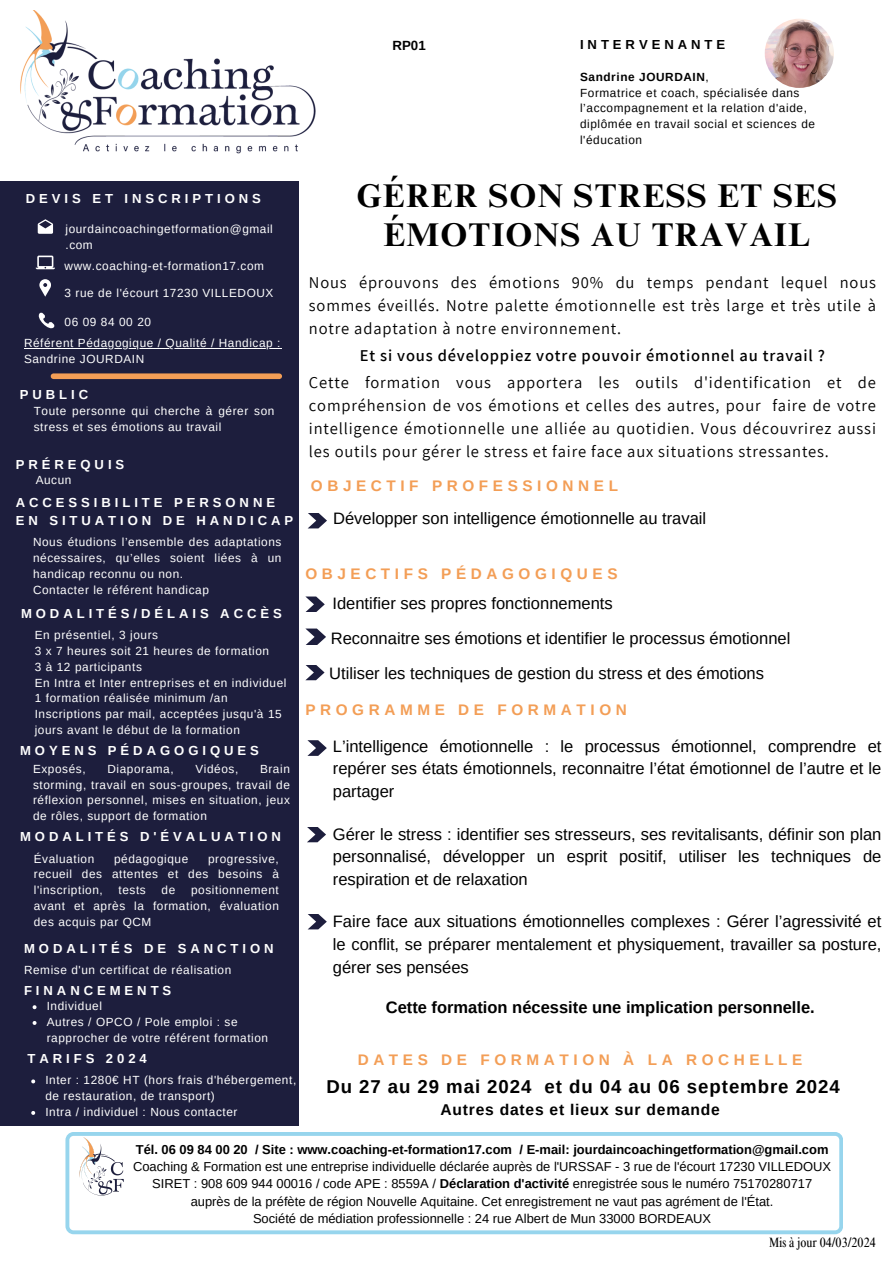
<style>
.page{position:relative;width:894px;height:1264px;background:#fff}
.page>*{position:absolute;margin:0;border:0;box-sizing:border-box;transform-origin:0 0}
.t1{font:700 32.85px/39.3px "Times NRMT Pro";letter-spacing:.035em;color:#000;text-align:center}
.t2{font:700 18.6px "Arimo";letter-spacing:.05em;color:#000}
.t3{font:16.5px/22.5px "Arimo";color:#000;text-align:justify}
.t4{font:16.5px/23px "Assistant";letter-spacing:.05em;color:#000;text-align:justify}
.t5{font:600 16.5px "Assistant";letter-spacing:.05em;color:#000}
.t6{font:700 16.5px "Arimo";color:#000}
.t7{font:700 15.6px "Arimo";letter-spacing:.05em;color:#000}
.t8{font:700 15.3px "Arimo";letter-spacing:.3em;color:#f39e56}
.t9{font:condensed 13.5px "Times NRMT Pro";color:#000}
.t10{font:700 13.35px "Arimo";color:#000}
.t11{font:700 13.05px/18.6px "Arimo";letter-spacing:.3em;color:#fff}
.t12{font:700 13.05px "Arimo";letter-spacing:.3em;color:#000}
.t13{font:12.9px "Arimo";color:#000}
.t14{font:700 12.9px "Arimo";color:#000}
.t15{font:11.85px/15.8px "Arimo";letter-spacing:.05em;color:#fff}
.t16{font:11.85px/15.8px "Arimo";letter-spacing:.05em;color:#000}
.t17{font:700 11.85px "Arimo";letter-spacing:.05em;color:#000}
.s1{font-weight:400}
.s2{font-weight:700}
</style>
<div class="page">
<img style="left:764px;top:19px;width:69px;height:69px;border-radius:50%">
<svg style="left:307px;top:740px;width:20px;height:16px"></svg>
<svg style="left:307px;top:827px;width:19px;height:15px"></svg>
<svg style="left:308px;top:914px;width:19px;height:15px"></svg>
<svg style="left:305px;top:596px;width:19px;height:16px"></svg>
<svg style="left:305px;top:628px;width:21px;height:17px"></svg>
<svg style="left:305px;top:665px;width:19px;height:15px"></svg>
<svg style="left:308px;top:513px;width:19px;height:15px"></svg>
<img style="left:20px;top:11px;width:296px;height:143px">
<svg style="left:65px;top:1132px;width:777px;height:102px"></svg>
<img style="left:73px;top:1132px;width:60px;height:70px">
<div style="left:0;top:181px;width:299px;height:944px;background:#1d1e3d"></div>
<svg style="left:39px;top:279px;width:12px;height:18px"></svg>
<svg style="left:36px;top:255px;width:19px;height:14px"></svg>
<svg style="left:38px;top:219px;width:15px;height:15px"></svg>
<svg style="left:38px;top:312px;width:16px;height:17px"></svg>
<div style="left:53px;top:373px;width:226px;height:6px;background:#f39e56"></div>
<svg style="left:33px;top:1005px;width:4px;height:4px"></svg>
<svg style="left:33px;top:1021px;width:4px;height:3px"></svg>
<svg style="left:31px;top:1079px;width:4px;height:4px"></svg>
<svg style="left:31px;top:1111px;width:4px;height:3px"></svg>
<hr style="left:24px;top:348px;width:257px;height:1px;background:#fff">
<p class="t10" style="left:392px;top:38px;width:35px">RP01</p>
<p class="t12" style="left:580px;top:37px;width:147px">INTERVENANTE</p>
<h6 class="t17" style="left:580px;top:70px;width:130px">Sandrine JOURDAIN<span class="s1">,</span></h6>
<p class="t16" style="left:580px;top:85px;width:236px">Formatrice et coach, spécialisée dans l’accompagnement et la relation d'aide, diplômée en travail social et sciences de l'éducation</p>
<p class="t11" style="left:26px;top:189px;width:236px">DEVIS ET INSCRIPTIONS</p>
<p class="t15" style="left:65px;top:221px;width:209px">jourdaincoachingetformation@gmail .com</p>
<p class="t15" style="left:65px;top:258px;width:201px">www.coaching-et-formation17.com</p>
<h6 class="t15" style="left:65px;top:285px;width:210px">3 rue de l'écourt 17230 VILLEDOUX</h6>
<p class="t15" style="left:65px;top:314px;width:88px">06 09 84 00 20</p>
<h3 class="t15" style="left:24px;top:335px;width:258px">Référent Pédagogique / Qualité / Handicap :<br>Sandrine JOURDAIN</h3>
<h6 class="t11" style="left:20px;top:385px;width:70px">PUBLIC</h6>
<h2 class="t15" style="left:34px;top:403px;width:242px">Toute personne qui cherche à gérer son stress et ses émotions au travail</h2>
<h3 class="t11" style="left:16px;top:455px;width:110px">PRÉREQUIS</h3>
<h6 class="t15" style="left:36px;top:472px;width:37px">Aucun</h6>
<h5 class="t11" style="left:16px;top:493px;width:279px">ACCESSIBILITE PERSONNE<br>EN SITUATION DE HANDICAP</h5>
<h5 class="t15" style="left:33px;top:534px;width:250px;text-align:justify">Nous étudions l’ensemble des adaptations nécessaires, qu’elles soient liées à un handicap reconnu ou non.</h5>
<p class="t15" style="left:33px;top:581px;width:177px">Contacter le référent handicap</p>
<p class="t11" style="left:21px;top:604px;width:262px">MODALITÉS/DÉLAIS ACCÈS</p>
<h6 class="t15" style="left:35px;top:627px;width:125px">En présentiel, 3 jours</h6>
<h6 class="t15" style="left:35px;top:643px;width:236px">3 x 7 heures soit 21 heures de formation</h6>
<p class="t15" style="left:35px;top:659px;width:109px">3 à 12 participants</p>
<p class="t15" style="left:35px;top:674px;width:253px">En Intra et Inter entreprises et en individuel</p>
<h1 class="t15" style="left:35px;top:690px;width:194px">1 formation réalisée minimum /an</h1>
<h5 class="t15" style="left:35px;top:706px;width:248px">Inscriptions par mail, acceptées jusqu'à 15 jours avant le début de la formation</h5>
<h4 class="t15" style="left:33px;top:761px;width:54px">Exposés,</h4>
<h4 class="t15" style="left:107px;top:761px;width:68px">Diaporama,</h4>
<h4 class="t15" style="left:195px;top:761px;width:44px">Vidéos,</h4>
<h5 class="t11" style="left:20px;top:741px;width:240px">MOYENS PÉDAGOGIQUES</h5>
<h4 class="t15" style="left:33px;top:761px;width:258px;text-align:justify;text-indent:227px">Brain storming, travail en sous-groupes, travail de réflexion personnel, mises en situation, jeux de rôles, support de formation</h4>
<h5 class="t15" style="left:34px;top:850px;width:62px">Évaluation</h5>
<h5 class="t15" style="left:114px;top:850px;width:76px">pédagogique</h5>
<h3 class="t11" style="left:20px;top:827px;width:262px">MODALITÉS D'ÉVALUATION</h3>
<h5 class="t15" style="left:34px;top:850px;width:246px;text-align:justify;text-indent:174px">progressive, recueil des attentes et des besoins à l'inscription,</h5>
<h5 class="t15" style="left:34px;top:882px;width:246px;text-align:justify;text-indent:157px">positionnement avant et après la formation, évaluation des acquis par QCM</h5>
<h5 class="t15" style="left:118px;top:882px;width:29px">tests</h5>
<h5 class="t15" style="left:162px;top:882px;width:15px">de</h5>
<p class="t11" style="left:24px;top:938px;width:251px">MODALITÉS DE SANCTION</p>
<p class="t15" style="left:24px;top:962px;width:209px">Remise d'un certificat de réalisation</p>
<h4 class="t11" style="left:24px;top:981px;width:149px">FINANCEMENTS</h4>
<h5 class="t15" style="left:47px;top:998px;width:57px">Individuel</h5>
<h5 class="t15" style="left:47px;top:1013px;width:223px">Autres / OPCO / Pole emploi : se rapprocher de votre référent formation</h5>
<h5 class="t11" style="left:27px;top:1049px;width:121px">TARIFS 2024</h5>
<h3 class="t15" style="left:45px;top:1072px;width:252px">Inter : 1280€ HT (hors frais d'hébergement, de restauration, de transport)</h3>
<h5 class="t15" style="left:45px;top:1103px;width:193px">Intra / individuel : Nous contacter</h5>
<h6 class="t1" style="left:356px;top:180px;width:482px">GÉRER SON STRESS ET SES<br>ÉMOTIONS AU TRAVAIL</h6>
<p class="t4" style="left:309px;top:270px;width:568px">Nous éprouvons des émotions 90% du temps pendant lequel nous sommes éveillés. Notre palette émotionnelle est très large et très utile à notre adaptation à notre environnement.</p>
<p class="t5" style="left:360px;top:344px;width:466px">Et si vous développiez votre pouvoir émotionnel au travail ?</p>
<p class="t4" style="left:309px;top:370px;width:568px">Cette formation vous apportera les outils d'identification et de compréhension de vos émotions et celles des autres, pour faire de votre intelligence émotionnelle une alliée au quotidien. Vous découvrirez aussi les outils pour gérer le stress et faire face aux situations stressantes.</p>
<p class="t8" style="left:311px;top:477px;width:308px">OBJECTIF PROFESSIONNEL</p>
<p class="t3" style="left:333px;top:507px;width:374px">Développer son intelligence émotionnelle au travail</p>
<h6 class="t8" style="left:305px;top:564px;width:313px">OBJECTIFS PÉDAGOGIQUES</h6>
<p class="t3" style="left:332px;top:592px;width:282px">Identifier ses propres fonctionnements</p>
<p class="t3" style="left:331px;top:627px;width:461px">Reconnaitre ses émotions et identifier le processus émotionnel</p>
<p class="t3" style="left:329px;top:662px;width:436px">Utiliser les techniques de gestion du stress et des émotions</p>
<h6 class="t8" style="left:305px;top:701px;width:323px">PROGRAMME DE FORMATION</h6>
<p class="t3" style="left:333px;top:735px;width:550px">L’intelligence émotionnelle : le processus émotionnel, comprendre et repérer ses états émotionnels, reconnaitre l’état émotionnel de l’autre et le partager</p>
<p class="t3" style="left:333px;top:822px;width:550px">Gérer le stress : identifier ses stresseurs, ses revitalisants, définir son plan personnalisé, développer un esprit positif, utiliser les techniques de respiration et de relaxation</p>
<p class="t3" style="left:333px;top:910px;width:550px">Faire face aux situations émotionnelles complexes : Gérer l’agressivité et le conflit, se préparer mentalement et physiquement, travailler sa posture, gérer ses pensées</p>
<p class="t6" style="left:385px;top:997px;width:430px">Cette formation nécessite une implication personnelle.</p>
<h6 class="t8" style="left:357px;top:1051px;width:446px">DATES DE FORMATION À LA ROCHELLE</h6>
<p class="t2" style="left:326px;top:1076px;width:515px">Du 27 au 29 mai 2024 et du 04 au 06 septembre 2024</p>
<p class="t7" style="left:440px;top:1100px;width:281px">Autres dates et lieux sur demande</p>
<p class="t14" style="left:136px;top:1142px;width:694px">Tél. 06 09 84 00 20 / Site : www.coaching-et-formation17.com / E-mail: jourdaincoachingetformation@gmail.com</p>
<p class="t13" style="left:133px;top:1159px;width:699px">Coaching &amp; Formation est une entreprise individuelle déclarée auprès de l'URSSAF - 3 rue de l'écourt 17230 VILLEDOUX</p>
<p class="t13" style="left:152px;top:1176px;width:661px">SIRET : 908 609 944 00016 / code APE : 8559A / <span class="s2">Déclaration d'activité</span> enregistrée sous le numéro 75170280717</p>
<p class="t13" style="left:191px;top:1193px;width:584px">auprès de la préfète de région Nouvelle Aquitaine. Cet enregistrement ne vaut pas agrément de l'État.</p>
<p class="t13" style="left:253px;top:1211px;width:459px">Société de médiation professionnelle : 24 rue Albert de Mun 33000 BORDEAUX</p>
<h6 class="t9" style="left:769px;top:1237px;width:108px">Mis à jour 04/03/2024</h6>
</div>
